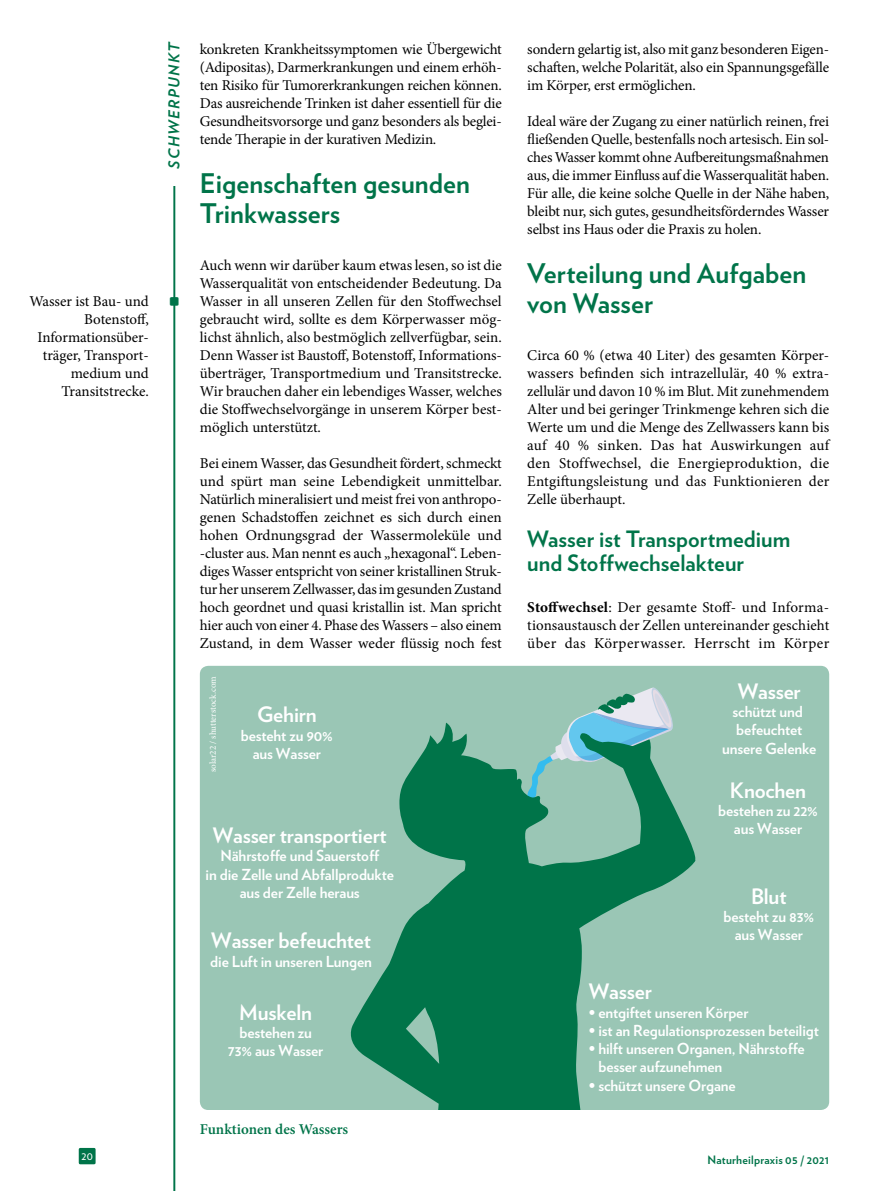
<style>
.page{position:relative;width:893px;height:1191px;background:#fff}
.page>*{position:absolute;margin:0;border:0;box-sizing:border-box;transform-origin:0 0}
.t1{font:700 27px/30px "Verlag";color:#007449}
.t2{font:700 22.5px/24px "Verlag";color:#007449}
.t3{font:700 21.3px "Verlag";letter-spacing:-.01em;color:#fff}
.t4{font:15.75px "Pflaum Dekorativ";color:#007449}
.t5{font:700 15.15px/18.1px "Verlag";letter-spacing:-.01em;color:#fff;text-align:center}
.t6{font:15px/18px "Minion Pro";color:#000;text-align:justify}
.t7{font:600 15px "Minion Pro";color:#007449}
.t8{font:italic 700 15px "Verlag";color:#007449}
.t9{font:700 11.55px "Verlag";letter-spacing:.02em;color:#007449}
.t10{font:11.55px "Verlag";color:#fff}
.t11{font:9.15px "Minion Pro";letter-spacing:-.005em;color:#fff}
.s1{font-weight:700}
</style>
<div class="page">
<hr style="left:173px;top:43px;width:2px;height:1148px;background:#007449">
<div style="left:168px;top:43px;width:15px;height:143px;background:#fff"></div>
<div style="left:200px;top:666px;width:629px;height:444px;background:#9ac6b5"></div>
<svg style="left:349px;top:722px;width:349px;height:388px;background:#4a9b7d"></svg>
<svg style="left:526px;top:686px;width:148px;height:112px;background:#81bbb2"></svg>
<div style="left:79px;top:1148px;width:17px;height:16px;background:#007449;border-radius:2px"></div>
<p class="t8" style="left:162px;top:169px;width:129px;rotate:-90deg">Schwerpunkt</p>
<p class="t6" style="left:200px;top:40px;width:303px">konkreten Krankheitssymptomen wie Übergewicht (Adipositas), Darmerkrankungen und einem erhöh&shy;ten Risiko für Tumorerkrankungen reichen können.<br>Das ausreichende Trinken ist daher essentiell für die Gesundheitsvorsorge und ganz besonders als beglei&shy;tende Therapie in der kurativen Medizin.</p>
<h1 class="t1" style="left:200px;top:167px;width:272px">Eigenschaften gesunden<br>Trinkwassers</h1>
<p class="t6" style="left:200px;top:256px;width:303px">Auch wenn wir darüber kaum etwas lesen, so ist die Wasserqualität von entscheidender Bedeutung. Da Wasser in all unseren Zellen für den Stoffwechsel gebraucht wird, sollte es dem Körperwasser mög&shy;lichst ähnlich, also bestmöglich zellverfügbar, sein.<br>Denn Wasser ist Baustoff, Botenstoff, Informations&shy;überträger, Transportmedium und Transitstrecke.<br>Wir brauchen daher ein lebendiges Wasser, welches die Stoffwechselvorgänge in unserem Körper best&shy;möglich unterstützt.</p>
<p class="t6" style="left:200px;top:454px;width:303px">Bei einem Wasser, das Gesundheit fördert, schmeckt und spürt man seine Lebendigkeit unmittelbar.<br>Natürlich mineralisiert und meist frei von anthropo&shy;genen Schadstoffen zeichnet es sich durch einen hohen Ordnungsgrad der Wassermoleküle und -cluster aus. Man nennt es auch „hexagonal“. Leben&shy;diges Wasser entspricht von seiner kristallinen Struk&shy;tur her unserem Zellwasser, das im gesunden Zustand hoch geordnet und quasi kristallin ist. Man spricht hier auch von einer 4. Phase des Wassers – also einem Zustand, in dem Wasser weder flüssig noch fest</p>
<p class="t6" style="left:29px;top:292px;width:121px">Wasser ist Bau- und</p>
<p class="t4" style="left:170px;top:295px;width:11px">❏</p>
<p class="t6" style="left:38px;top:310px;width:113px;text-align:right">Botenstoff,<br>Informationsüber&shy;träger, Transport&shy;medium und<br>Transitstrecke.</p>
<p class="t11" style="left:207px;top:772px;width:97px;rotate:-90deg">solar22 / shutterstock.com</p>
<h3 class="t3" style="left:257px;top:698px;width:61px">Gehirn</h3>
<p class="t5" style="left:241px;top:725px;width:94px">besteht zu 90% aus Wasser</p>
<h3 class="t3" style="left:213px;top:818px;width:176px">Wasser transportiert</h3>
<p class="t5" style="left:206px;top:846px;width:190px">Nährsto-e und Sauersto-<br>in die Zelle und Abfallprodukte aus der Zelle heraus</p>
<h3 class="t3" style="left:211px;top:924px;width:161px">Wasser befeuchtet</h3>
<p class="t5" style="left:210px;top:951px;width:163px">die Luft in unseren Lungen</p>
<h3 class="t3" style="left:239px;top:995px;width:74px">Muskeln</h3>
<p class="t5" style="left:228px;top:1022px;width:97px">bestehen zu<br>73% aus Wasser</p>
<p class="t10" style="left:81px;top:1147px;width:13px">20</p>
<p class="t7" style="left:200px;top:1118px;width:150px">Funktionen des Wassers</p>
<p class="t6" style="left:527px;top:40px;width:303px">sondern gelartig ist, also mit ganz besonderen Eigen&shy;schaften, welche Polarität, also ein Spannungsgefälle im Körper, erst ermöglichen.</p>
<p class="t6" style="left:527px;top:112px;width:303px">Ideal wäre der Zugang zu einer natürlich reinen, frei fließenden Quelle, bestenfalls noch artesisch. Ein sol&shy;ches Wasser kommt ohne Aufbereitungsmaßnahmen aus, die immer Einfluss auf die Wasserqualität haben.<br>Für alle, die keine solche Quelle in der Nähe haben, bleibt nur, sich gutes, gesundheitsförderndes Wasser selbst ins Haus oder die Praxis zu holen.</p>
<h1 class="t1" style="left:527px;top:257px;width:281px">Verteilung und Aufgaben von Wasser</h1>
<p class="t6" style="left:527px;top:346px;width:303px;text-align:left">Circa 60 % (etwa 40 Liter) des gesamten Körper&shy;wassers befinden sich intrazellulär, 40 % extra&shy;zellulär und davon 10 % im Blut. Mit zunehmendem Alter und bei geringer Trinkmenge kehren sich die Werte um und die Menge des Zellwassers kann bis auf 40 % sinken. Das hat Auswirkungen auf den Stoffwechsel, die Energieproduktion, die Entgiftungsleistung und das Funktionieren der Zelle überhaupt.</p>
<h2 class="t2" style="left:527px;top:525px;width:265px">Wasser ist Transportmedium und Stoffwechselakteur</h2>
<p class="t6" style="left:527px;top:598px;width:303px"><span class="s1">Stoffwechsel</span>: Der gesamte Stoff- und Informa&shy;tionsaustausch der Zellen untereinander geschieht über das Körperwasser. Herrscht im Körper</p>
<h3 class="t3" style="left:738px;top:674px;width:64px">Wasser</h3>
<p class="t5" style="left:722px;top:702px;width:96px">schützt und befeuchtet unsere Gelenke</p>
<h3 class="t3" style="left:730px;top:773px;width:78px">Knochen</h3>
<p class="t5" style="left:718px;top:800px;width:101px">bestehen zu 22% aus Wasser</p>
<h3 class="t3" style="left:751px;top:879px;width:37px">Blut</h3>
<p class="t5" style="left:723px;top:906px;width:92px">besteht zu 83% aus Wasser</p>
<h3 class="t3" style="left:589px;top:975px;width:64px">Wasser</h3>
<p class="t5" style="left:589px;top:1002px;width:161px">• entgiftet unseren Körper</p>
<p class="t5" style="left:589px;top:1020px;width:231px">• ist an Regulationsprozessen beteiligt</p>
<p class="t5" style="left:598px;top:1038px;width:208px;text-align:left;text-indent:-10px">• hilft unseren Organen, Nährsto-e besser aufzunehmen</p>
<p class="t5" style="left:589px;top:1075px;width:148px">• schützt unsere Organe</p>
<p class="t9" style="left:707px;top:1151px;width:123px">Naturheilpraxis 05 / 2021</p>
</div>
